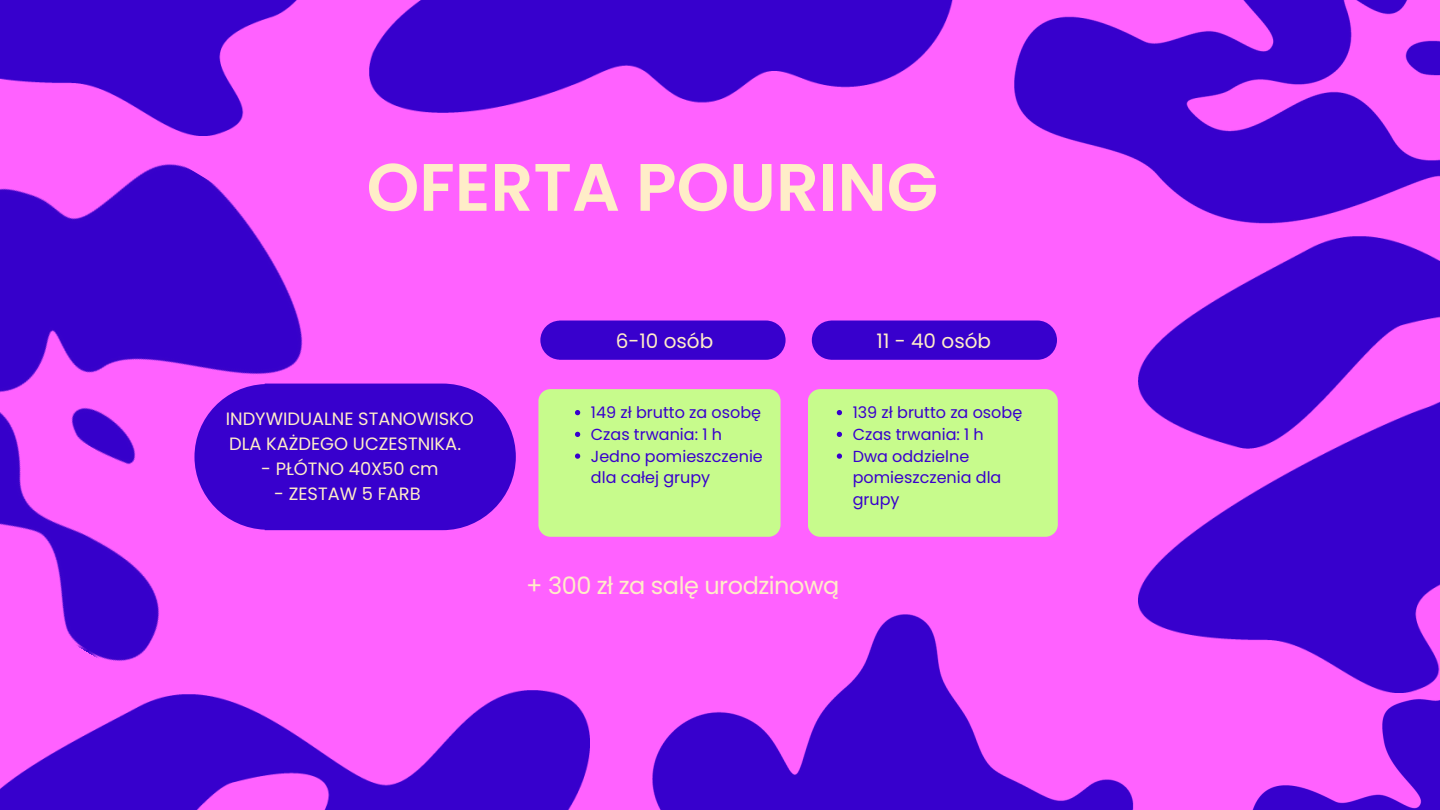
<style>
.page{position:relative;width:1440px;height:810px;background:#ff61ff}
.page>*{position:absolute;margin:0;border:0;box-sizing:border-box;transform-origin:0 0}
.t1{font:600 67px "Poppins";color:#ffedc8}
.t2{font:24px "Poppins";letter-spacing:-.02em;color:#ffedc8}
.t3{font:20px "Poppins";color:#ffedc8}
.t4{font:17.8px/24.8px "Poppins";color:#ffedc8}
.t5{font:16px/21.8px "Poppins";color:#3800cd}
</style>
<div class="page">
<div style="left:538px;top:389px;width:243px;height:148px;background:#c7fb8c;border-radius:12px"></div>
<div style="left:808px;top:389px;width:250px;height:148px;background:#c7fb8c;border-radius:12px"></div>
<div style="left:540px;top:321px;width:246px;height:39px;background:#3800cd;border-radius:19px"></div>
<div style="left:812px;top:321px;width:245px;height:39px;background:#3800cd;border-radius:19px"></div>
<svg style="left:370px;top:384px;width:146px;height:146px;background:#4d0ad2"></svg>
<img style="left:0;top:0;width:370px;height:661px">
<img style="left:0;top:690px;width:590px;height:120px">
<img style="left:1252px;top:699px;width:188px;height:111px">
<img style="left:1014px;top:0;width:426px;height:224px">
<img style="left:370px;top:0;width:583px;height:112px">
<img style="left:653px;top:615px;width:481px;height:195px">
<img style="left:1138px;top:236px;width:302px;height:457px">
<svg style="left:575px;top:410px;width:5px;height:5px"></svg>
<svg style="left:575px;top:432px;width:5px;height:5px"></svg>
<svg style="left:575px;top:453px;width:5px;height:6px"></svg>
<svg style="left:837px;top:410px;width:5px;height:5px"></svg>
<svg style="left:837px;top:432px;width:5px;height:5px"></svg>
<svg style="left:837px;top:453px;width:5px;height:6px"></svg>
<p class="t1" style="left:367px;top:140px;width:573px">OFERTA POURING</p>
<p class="t4" style="left:226px;top:407px;width:250px">INDYWIDUALNE STANOWISKO<br>DLA KAŻDEGO UCZESTNIKA.</p>
<p class="t4" style="left:261px;top:456px;width:179px">- PŁÓTNO 40X50 cm</p>
<p class="t4" style="left:274px;top:481px;width:148px">- ZESTAW 5 FARB</p>
<h4 class="t3" style="left:616px;top:327px;width:99px">6-10 osób</h4>
<p class="t5" style="left:591px;top:402px;width:172px">149 zł brutto za osobę</p>
<p class="t5" style="left:591px;top:423px;width:133px">Czas trwania: 1 h</p>
<p class="t5" style="left:591px;top:445px;width:173px">Jedno pomieszczenie dla całej grupy</p>
<p class="t3" style="left:877px;top:327px;width:116px">11 - 40 osób</p>
<p class="t5" style="left:853px;top:402px;width:171px">139 zł brutto za osobę</p>
<p class="t5" style="left:853px;top:423px;width:133px">Czas trwania: 1 h</p>
<h2 class="t5" style="left:853px;top:445px;width:150px">Dwa oddzielne pomieszczenia dla grupy</h2>
<p class="t2" style="left:526px;top:569px;width:315px">+ 300 zł za salę urodzinową</p>
</div>
